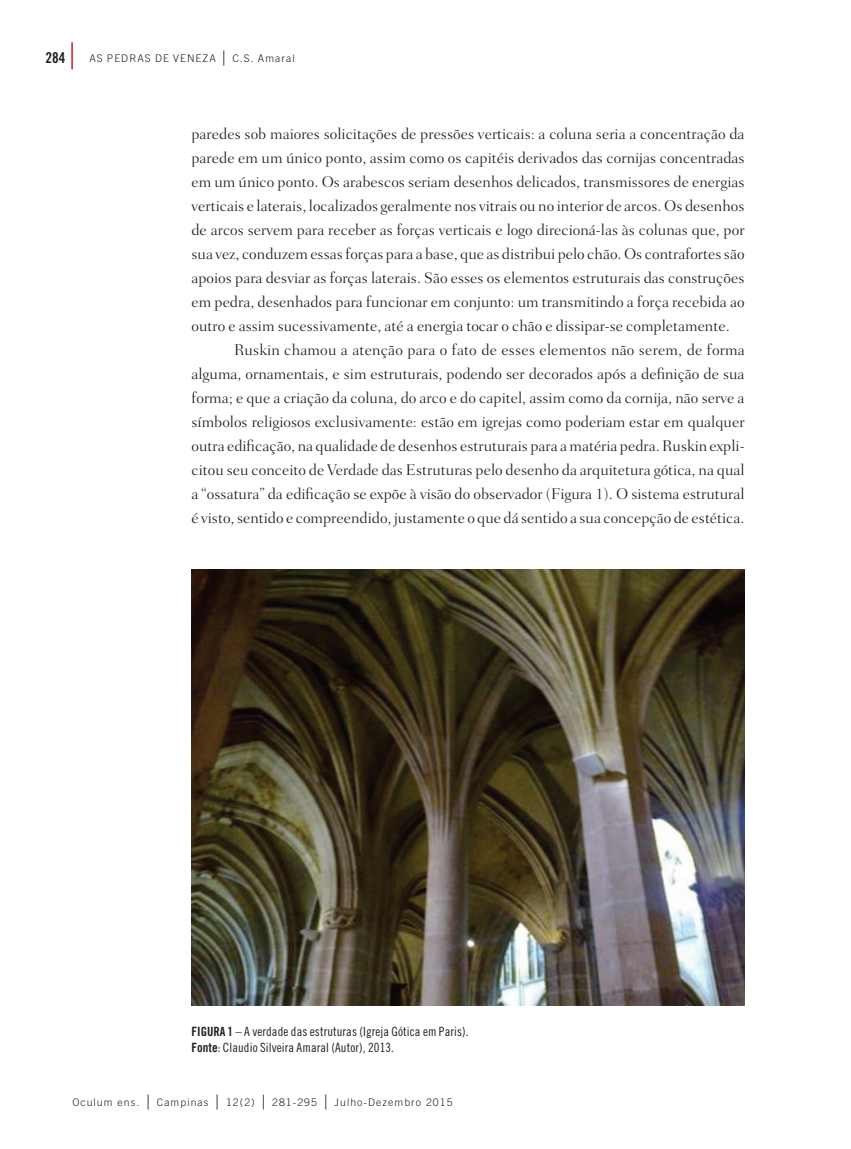
<style>
.page{position:relative;width:851px;height:1149px;background:#fff}
.page>*{position:absolute;margin:0;border:0;box-sizing:border-box;transform-origin:0 0}
.t1{font:300 15.75px "Fairfield LH";color:#231f20}
.t2{font:15px "Trade Gothic Bold Cond Twenty";color:#231f20}
.t3{font:12.75px/15.8px "Trade Gothic Cond Eighteen";letter-spacing:.01em;color:#231f20}
.t4{font:300 10.5px "Trade Gothic";letter-spacing:.1em;color:#231f20}
.s1{font-family:"Apple Garamond";font-weight:300;font-size:27px;color:#bb1018}
.s2{font-family:"Apple Garamond";font-size:15px}
.s3{font-family:"Trade Gothic Bold Cond Twenty"}
</style>
<div class="page">
<img style="left:191px;top:569px;width:553px;height:435px">
<p class="t2" style="left:46px;top:49px;width:35px">284<span class="s1">|</span></p>
<p class="t4" style="left:89px;top:52px;width:207px">AS PEDRAS DE VENEZA <span class="s2">|</span> C.S. Amaral</p>
<p class="t1" style="left:191px;top:125px;width:554px">paredes sob maiores solicitações de pressões verticais: a coluna seria a concentração da</p>
<p class="t1" style="left:191px;top:149px;width:554px">parede em um único ponto, assim como os capitéis derivados das cornijas concentradas</p>
<p class="t1" style="left:191px;top:173px;width:554px">em um único ponto. Os arabescos seriam desenhos delicados, transmissores de energias</p>
<p class="t1" style="left:191px;top:197px;width:554px">verticais e laterais, localizados geralmente nos vitrais ou no interior de arcos. Os desenhos</p>
<p class="t1" style="left:191px;top:221px;width:554px">de arcos servem para receber as forças verticais e logo direcioná-las às colunas que, por</p>
<p class="t1" style="left:191px;top:245px;width:554px">sua vez, conduzem essas forças para a base, que as distribui pelo chão. Os contrafortes são</p>
<p class="t1" style="left:191px;top:269px;width:554px">apoios para desviar as forças laterais. São esses os elementos estruturais das construções</p>
<p class="t1" style="left:191px;top:293px;width:554px">em pedra, desenhados para funcionar em conjunto: um transmitindo a força recebida ao</p>
<p class="t1" style="left:191px;top:317px;width:539px">outro e assim sucessivamente, até a energia tocar o chão e dissipar-se completamente.</p>
<p class="t1" style="left:234px;top:341px;width:512px">Ruskin chamou a atenção para o fato de esses elementos não serem, de forma</p>
<p class="t1" style="left:191px;top:365px;width:554px">alguma, ornamentais, e sim estruturais, podendo ser decorados após a definição de sua</p>
<p class="t1" style="left:191px;top:389px;width:554px">forma; e que a criação da coluna, do arco e do capitel, assim como da cornija, não serve a</p>
<p class="t1" style="left:191px;top:413px;width:554px">símbolos religiosos exclusivamente: estão em igrejas como poderiam estar em qualquer</p>
<p class="t1" style="left:191px;top:437px;width:554px">outra edificação, na qualidade de desenhos estruturais para a matéria pedra. Ruskin expli-</p>
<p class="t1" style="left:191px;top:461px;width:554px">citou seu conceito de Verdade das Estruturas pelo desenho da arquitetura gótica, na qual</p>
<p class="t1" style="left:191px;top:485px;width:554px">a “ossatura” da edificação se expõe à visão do observador (Figura 1). O sistema estrutural</p>
<p class="t1" style="left:191px;top:509px;width:554px">é visto, sentido e compreendido, justamente o que dá sentido a sua concepção de estética.</p>
<p class="t3" style="left:191px;top:1022px;width:279px"><span class="s3">FIGURA 1</span> – A verdade das estruturas (Igreja Gótica em Paris).<br><span class="s3">Fonte</span>: Claudio Silveira Amaral (Autor), 2013.</p>
<p class="t4" style="left:72px;top:1095px;width:381px">Oculum ens. <span class="s2">|</span> Campinas <span class="s2">|</span> 12(2) <span class="s2">|</span> 281-295 <span class="s2">|</span> Julho-Dezembro 2015</p>
</div>
